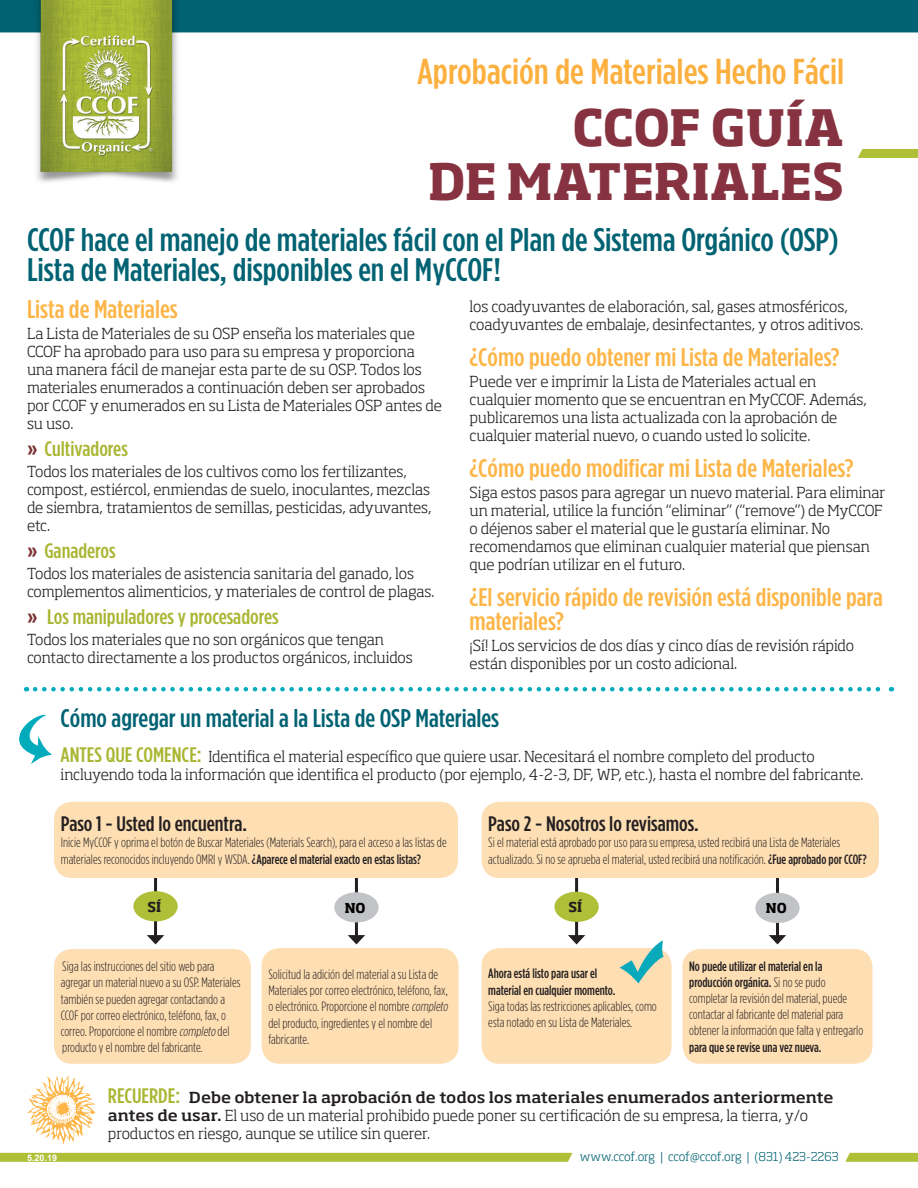
<style>
.page{position:relative;width:918px;height:1188px;background:#fff}
.page>*{position:absolute;margin:0;border:0;box-sizing:border-box;transform-origin:0 0}
.t1{font:700 49.5px/54px "Soho Std";color:#873240;text-align:right}
.t2{font:500 36px "Gotham Condensed";color:#fbb03f;scale:1.1 1}
.t3{font:500 32.7px/30px "Gotham Condensed";color:#006272;scale:1.1 1}
.t4{font:500 25.5px/24px "Gotham Condensed";color:#fcb546;scale:1.1 1}
.t5{font:500 25.5px "Gotham Condensed";color:#006272;scale:1.1 1}
.t6{font:500 21px "Gotham Condensed";color:#a9b632;scale:1.1 1}
.t7{font:500 21px "Gotham Condensed";color:#231f20;scale:1.1 1}
.t8{font:300 15px/18px "Soho Std";letter-spacing:-.005em;color:#231f20}
.t9{font:300 13.5px/16.2px "Gotham Condensed";color:#231f20}
.t10{font:500 13.5px/16.2px "Gotham Condensed";color:#231f20}
.t11{font:700 13.5px "Soho Std";color:#231f20}
.t12{font:700 13.5px "Soho Std";color:#000}
.t13{font:300 12px "Soho Std";letter-spacing:-.01em;color:#006272}
.t14{font:700 9px "Arial";color:#fff}
.s1{font-family:"Soho Std";color:#7b3035}
.s2{font-family:"Gotham Condensed";font-weight:500;font-size:21px;color:#a9b632}
.s3{font-weight:500}
.s4{font-style:italic}
</style>
<div class="page">
<div style="left:839px;top:1153px;width:79px;height:9px;background:#afbf37"></div>
<svg style="left:839px;top:1152px;width:27px;height:10px"></svg>
<div style="left:0;top:1153px;width:578px;height:9px;background:#afbf37"></div>
<svg style="left:552px;top:1152px;width:26px;height:10px"></svg>
<div style="left:0;top:0;width:918px;height:33px;background:#006272"></div>
<img style="left:26px;top:0;width:158px;height:182px">
<hr style="left:776px;top:865px;width:3px;height:73px;background:#231f20">
<svg style="left:769px;top:935px;width:17px;height:9px"></svg>
<hr style="left:575px;top:865px;width:3px;height:73px;background:#231f20">
<svg style="left:568px;top:935px;width:17px;height:9px"></svg>
<hr style="left:355px;top:865px;width:3px;height:73px;background:#231f20">
<svg style="left:348px;top:935px;width:17px;height:9px"></svg>
<hr style="left:154px;top:865px;width:3px;height:73px;background:#231f20">
<svg style="left:147px;top:935px;width:17px;height:9px"></svg>
<div style="left:853px;top:149px;width:65px;height:9px;background:#afbf37"></div>
<svg style="left:853px;top:148px;width:26px;height:10px"></svg>
<svg style="left:35px;top:687px;width:857px;height:4px"></svg>
<svg style="left:19px;top:714px;width:33px;height:50px"></svg>
<svg style="left:27px;top:1076px;width:68px;height:68px"></svg>
<div style="left:54px;top:802px;width:404px;height:76px;background:#fedeb3;border-radius:18px"></div>
<div style="left:482px;top:802px;width:397px;height:76px;background:#fedeb3;border-radius:18px"></div>
<div style="left:334px;top:892px;width:45px;height:30px;background:#c2c3c6;border-radius:50%"></div>
<div style="left:133px;top:891px;width:45px;height:30px;background:#afbf37;border-radius:50%"></div>
<div style="left:54px;top:949px;width:197px;height:115px;background:#fedeb3;border-radius:18px"></div>
<div style="left:262px;top:948px;width:197px;height:116px;background:#fedeb3;border-radius:18px"></div>
<div style="left:482px;top:948px;width:190px;height:116px;background:#fedeb3;border-radius:18px"></div>
<div style="left:682px;top:949px;width:191px;height:115px;background:#fedeb3;border-radius:18px"></div>
<div style="left:755px;top:893px;width:45px;height:30px;background:#c2c3c6;border-radius:50%"></div>
<div style="left:554px;top:892px;width:45px;height:30px;background:#afbf37;border-radius:50%"></div>
<svg style="left:619px;top:940px;width:45px;height:44px"></svg>
<h2 class="t2" style="left:417px;top:51px;width:390px">Aprobación de Materiales Hecho Fácil</h2>
<h1 class="t1" style="left:428px;top:100px;width:418px">CCOF GUÍA<br>DE MATERIALES</h1>
<h3 class="t3" style="left:27px;top:224px;width:740px">CCOF hace el manejo de materiales fácil con el Plan de Sistema Orgánico (OSP)<br>Lista de Materiales, disponibles en el MyCCOF!</h3>
<h3 class="t4" style="left:27px;top:297px;width:139px">Lista de Materiales</h3>
<p class="t8" style="left:27px;top:325px;width:416px">La Lista de Materiales de su OSP enseña los materiales que CCOF ha aprobado para uso para su empresa y proporciona una manera fácil de manejar esta parte de su OSP. Todos los materiales enumerados a continuación deben ser aprobados por CCOF y enumerados en su Lista de Materiales OSP antes de su uso.</p>
<h3 class="t6" style="left:27px;top:437px;width:93px"><span class="s1">»</span> Cultivadores</h3>
<p class="t8" style="left:27px;top:463px;width:406px">Todos los materiales de los cultivos como los fertilizantes, compost, estiércol, enmiendas de suelo, inoculantes, mezclas de siembra, tratamientos de semillas, pesticidas, adyuvantes, etc.</p>
<h3 class="t6" style="left:27px;top:539px;width:82px"><span class="s1">»</span> Ganaderos</h3>
<p class="t8" style="left:27px;top:565px;width:409px">Todos los materiales de asistencia sanitaria del ganado, los complementos alimenticios, y materiales de control de plagas.</p>
<h3 class="t6" style="left:27px;top:605px;width:230px"><span class="s1">»</span> Los manipuladores y procesadores</h3>
<p class="t8" style="left:27px;top:631px;width:387px">Todos los materiales que no son orgánicos que tengan contacto directamente a los productos orgánicos, incluidos</p>
<p class="t8" style="left:470px;top:297px;width:395px">los coadyuvantes de elaboración, sal, gases atmosféricos, coadyuvantes de embalaje, desinfectantes, y otros aditivos.</p>
<h3 class="t4" style="left:470px;top:344px;width:338px">¿Cómo puedo obtener mi Lista de Materiales?</h3>
<p class="t8" style="left:470px;top:372px;width:399px">Puede ver e imprimir la Lista de Materiales actual en cualquier momento que se encuentran en MyCCOF. Además, publicaremos una lista actualizada con la aprobación de cualquier material nuevo, o cuando usted lo solicite.</p>
<h3 class="t4" style="left:470px;top:455px;width:350px">¿Cómo puedo modificar mi Lista de Materiales?</h3>
<p class="t8" style="left:470px;top:483px;width:417px">Siga estos pasos para agregar un nuevo material. Para eliminar un material, utilice la función “eliminar” (“remove”) de MyCCOF o déjenos saber el material que le gustaría eliminar. No recomendamos que eliminan cualquier material que piensan que podrían utilizar en el futuro.</p>
<h3 class="t4" style="left:470px;top:584px;width:377px">¿El servicio rápido de revisión está disponible para materiales?</h3>
<p class="t8" style="left:470px;top:636px;width:386px">¡Sí! Los servicios de dos días y cinco días de revisión rápido están disponibles por un costo adicional.</p>
<h3 class="t5" style="left:61px;top:704px;width:400px">Cómo agregar un material a la Lista de OSP Materiales</h3>
<p class="t8" style="left:61px;top:747px;width:805px"><span class="s2">ANTES QUE COMENCE:</span> Identifica el material específico que quiere usar. Necesitará el nombre completo del producto incluyendo toda la información que identifica el producto (por ejemplo, 4-2-3, DF, WP, etc.), hasta el nombre del fabricante.</p>
<h3 class="t7" style="left:61px;top:812px;width:171px">Paso 1 - Usted lo encuentra.</h3>
<p class="t9" style="left:61px;top:834px;width:387px">Inicie MyCCOF y oprima el botón de Buscar Materiales (Materials Search), para el acceso a las listas de materiales reconocidos incluyendo OMRI y WSDA. <span class="s3">¿Aparece el material exacto en estas listas?</span></p>
<p class="t11" style="left:148px;top:898px;width:15px">SÍ</p>
<p class="t12" style="left:345px;top:899px;width:22px">NO</p>
<h3 class="t7" style="left:488px;top:812px;width:193px">Paso 2 - Nosotros lo revisamos.</h3>
<p class="t9" style="left:488px;top:834px;width:380px">Si el material está aprobado por uso para su empresa, usted recibirá una Lista de Materiales actualizado. Si no se aprueba el material, usted recibirá una notificación. <span class="s3">¿Fue aprobado por CCOF?</span></p>
<p class="t11" style="left:569px;top:898px;width:15px">SÍ</p>
<p class="t12" style="left:766px;top:899px;width:22px">NO</p>
<p class="t9" style="left:61px;top:958px;width:181px">Siga las instrucciones del sitio web para agregar un material nuevo a su OSP. Materiales también se pueden agregar contactando a CCOF por correo electrónico, teléfono, fax, o correo. Proporcione el nombre <span class="s4">completo</span>del producto y el nombre del fabricante.</p>
<p class="t9" style="left:268px;top:966px;width:184px">Solicitud la adición del material a su Lista de Materiales por correo electrónico, teléfono, fax, o electrónico. Proporcione el nombre <span class="s4">completo </span>del producto, ingredientes y el nombre del fabricante.</p>
<p class="t10" style="left:488px;top:965px;width:129px">Ahora está listo para usar el material en cualquier momento.</p>
<p class="t9" style="left:488px;top:998px;width:170px">Siga todas las restricciones aplicables, como esta notado en su Lista de Materiales.</p>
<p class="t9" style="left:689px;top:958px;width:176px"><span class="s3">No puede utilizar el material en la producción orgánica.</span> Si no se pudo completar la revisión del material, puede contactar al fabricante del material para obtener la información que falta y entregarlo</p>
<p class="t10" style="left:689px;top:1038px;width:134px">para que se revise una vez nueva.</p>
<p class="t14" style="left:27px;top:1152px;width:32px">5.20.19</p>
<p class="t8" style="left:108px;top:1089px;width:727px"><span class="s2">RECUERDE:</span> <span class="s3">Debe obtener la aprobación de todos los materiales enumerados anteriormente antes de usar.</span> El uso de un material prohibido puede poner su certificación de su empresa, la tierra, y/o productos en riesgo, aunque se utilice sin querer.</p>
<p class="t13" style="left:580px;top:1149px;width:260px">www.ccof.org | ccof@ccof.org | (831) 423-2263</p>
</div>
